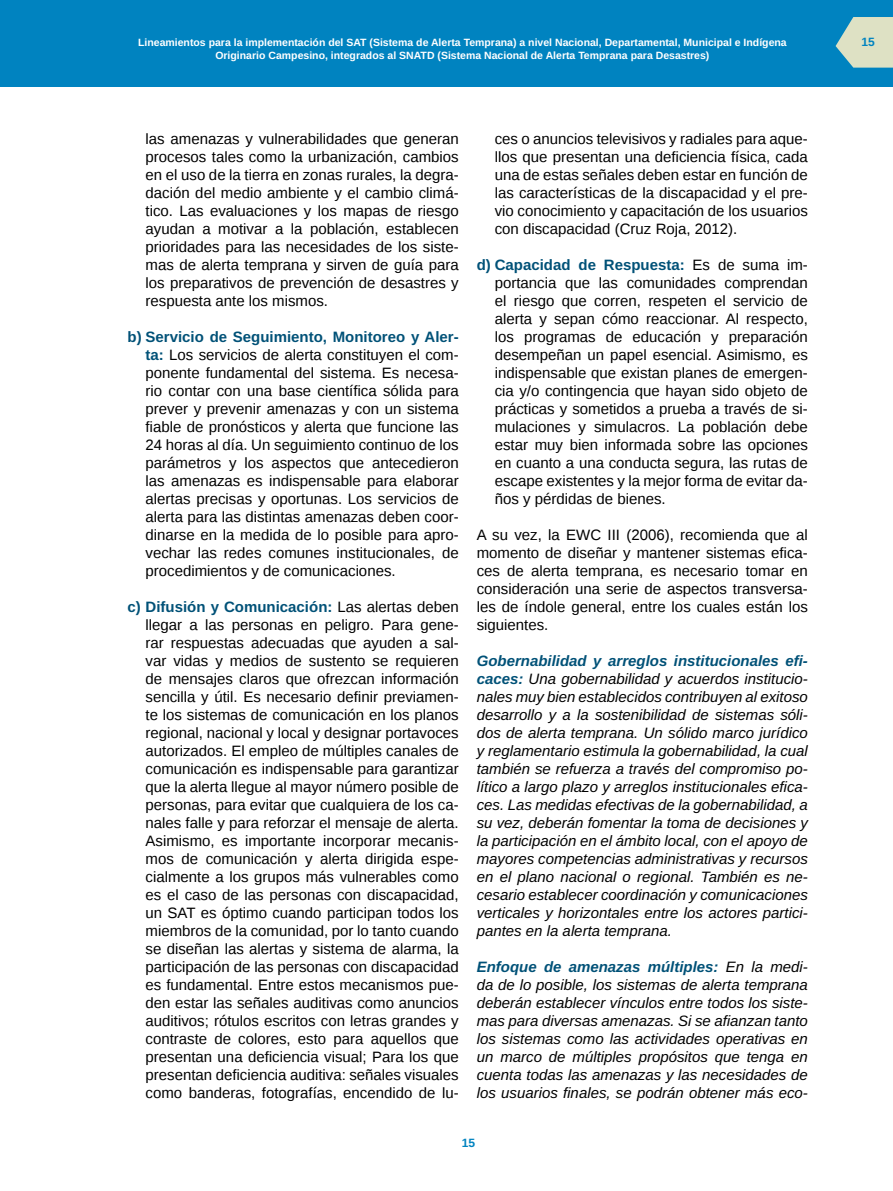
<style>
.page{position:relative;width:893px;height:1191px;background:#fff}
.page>*{position:absolute;margin:0;border:0;box-sizing:border-box;transform-origin:0 0}
.listas{font:15px/18px "Liberation Sans";color:#000;text-align:justify}
.cuerpo{font:italic 15px/18px "Liberation Sans";color:#000;text-align:justify}
.cuerpo-2{font:15px/18px "Liberation Sans";color:#000;text-align:justify}
.t1{font:700 12px "Liberation Sans";color:#0083c0}
.t2{font:700 10.5px/12.6px "Liberation Sans";color:#fff;text-align:center}
.s1{font-weight:700;color:#005177}
</style>
<div class="page">
<div style="left:0;top:0;width:893px;height:87px;background:#0083c0"></div>
<svg style="left:836px;top:17px;width:57px;height:51px;background:#bbd2c3"></svg>
<p class="t2" style="left:138px;top:36px;width:650px">Lineamientos para la implementación del SAT (Sistema de Alerta Temprana) a nivel Nacional, Departamental, Municipal e Indígena<br>Originario Campesino, integrados al SNATD (Sistema Nacional de Alerta Temprana para Desastres)</p>
<p class="t1" style="left:862px;top:34px;width:15px">15</p>
<p class="listas" style="left:146px;top:130px;width:315px">las amenazas y vulnerabilidades que generan procesos tales como la urbanización, cambios en el uso de la tierra en zonas rurales, la degra&shy;dación del medio ambiente y el cambio climá&shy;tico. Las evaluaciones y los mapas de riesgo ayudan a motivar a la población, establecen prioridades para las necesidades de los siste&shy;mas de alerta temprana y sirven de guía para los preparativos de prevención de desastres y respuesta ante los mismos.</p>
<p class="listas" style="left:146px;top:328px;width:315px;text-indent:-18px"><span class="s1">b) Servicio de Seguimiento, Monitoreo y Aler&shy;ta:</span> Los servicios de alerta constituyen el com&shy;ponente fundamental del sistema. Es necesa&shy;rio contar con una base científica sólida para prever y prevenir amenazas y con un sistema fiable de pronósticos y alerta que funcione las 24 horas al día. Un seguimiento continuo de los parámetros y los aspectos que antecedieron las amenazas es indispensable para elaborar alertas precisas y oportunas. Los servicios de alerta para las distintas amenazas deben coor&shy;dinarse en la medida de lo posible para apro&shy;vechar las redes comunes institucionales, de procedimientos y de comunicaciones.</p>
<p class="listas" style="left:146px;top:598px;width:315px;text-indent:-18px"><span class="s1">c) Difusión y Comunicación:</span> Las alertas deben llegar a las personas en peligro. Para gene&shy;rar respuestas adecuadas que ayuden a sal&shy;var vidas y medios de sustento se requieren de mensajes claros que ofrezcan información sencilla y útil. Es necesario definir previamen&shy;te los sistemas de comunicación en los planos regional, nacional y local y designar portavoces autorizados. El empleo de múltiples canales de comunicación es indispensable para garantizar que la alerta llegue al mayor número posible de personas, para evitar que cualquiera de los ca&shy;nales falle y para reforzar el mensaje de alerta.<br>Asimismo, es importante incorporar mecanis&shy;mos de comunicación y alerta dirigida espe&shy;cialmente a los grupos más vulnerables como es el caso de las personas con discapacidad, un SAT es óptimo cuando participan todos los miembros de la comunidad, por lo tanto cuando se diseñan las alertas y sistema de alarma, la participación de las personas con discapacidad es fundamental. Entre estos mecanismos pue&shy;den estar las señales auditivas como anuncios auditivos; rótulos escritos con letras grandes y contraste de colores, esto para aquellos que presentan una deficiencia visual; Para los que presentan deficiencia auditiva: señales visuales como banderas, fotografías, encendido de lu-</p>
<p class="listas" style="left:495px;top:130px;width:315px">ces o anuncios televisivos y radiales para aque&shy;llos que presentan una deficiencia física, cada una de estas señales deben estar en función de las características de la discapacidad y el pre&shy;vio conocimiento y capacitación de los usuarios con discapacidad (Cruz Roja, 2012).</p>
<p class="listas" style="left:495px;top:256px;width:315px;text-indent:-18px"><span class="s1">d) Capacidad de Respuesta:</span> Es de suma im&shy;portancia que las comunidades comprendan el riesgo que corren, respeten el servicio de alerta y sepan cómo reaccionar. Al respecto, los programas de educación y preparación desempeñan un papel esencial. Asimismo, es indispensable que existan planes de emergen&shy;cia y/o contingencia que hayan sido objeto de prácticas y sometidos a prueba a través de si&shy;mulaciones y simulacros. La población debe estar muy bien informada sobre las opciones en cuanto a una conducta segura, las rutas de escape existentes y la mejor forma de evitar da&shy;ños y pérdidas de bienes.</p>
<p class="cuerpo-2" style="left:477px;top:526px;width:333px">A su vez, la EWC III (2006), recomienda que al momento de diseñar y mantener sistemas efica&shy;ces de alerta temprana, es necesario tomar en consideración una serie de aspectos transversa&shy;les de índole general, entre los cuales están los siguientes.</p>
<p class="cuerpo" style="left:477px;top:652px;width:333px"><span class="s1">Gobernabilidad y arreglos institucionales efi&shy;caces:</span> Una gobernabilidad y acuerdos institucio&shy;nales muy bien establecidos contribuyen al exitoso desarrollo y a la sostenibilidad de sistemas sóli&shy;dos de alerta temprana. Un sólido marco jurídico y reglamentario estimula la gobernabilidad, la cual también se refuerza a través del compromiso po&shy;lítico a largo plazo y arreglos institucionales efica&shy;ces. Las medidas efectivas de la gobernabilidad, a su vez, deberán fomentar la toma de decisiones y la participación en el ámbito local, con el apoyo de mayores competencias administrativas y recursos en el plano nacional o regional. También es ne&shy;cesario establecer coordinación y comunicaciones verticales y horizontales entre los actores partici&shy;pantes en la alerta temprana.</p>
<p class="cuerpo" style="left:477px;top:958px;width:333px"><span class="s1">Enfoque de amenazas múltiples:</span> En la medi&shy;da de lo posible, los sistemas de alerta temprana deberán establecer vínculos entre todos los siste&shy;mas para diversas amenazas. Si se afianzan tanto los sistemas como las actividades operativas en un marco de múltiples propósitos que tenga en cuenta todas las amenazas y las necesidades de los usuarios finales, se podrán obtener más eco-</p>
<p class="t1" style="left:462px;top:1134px;width:15px">15</p>
</div>
